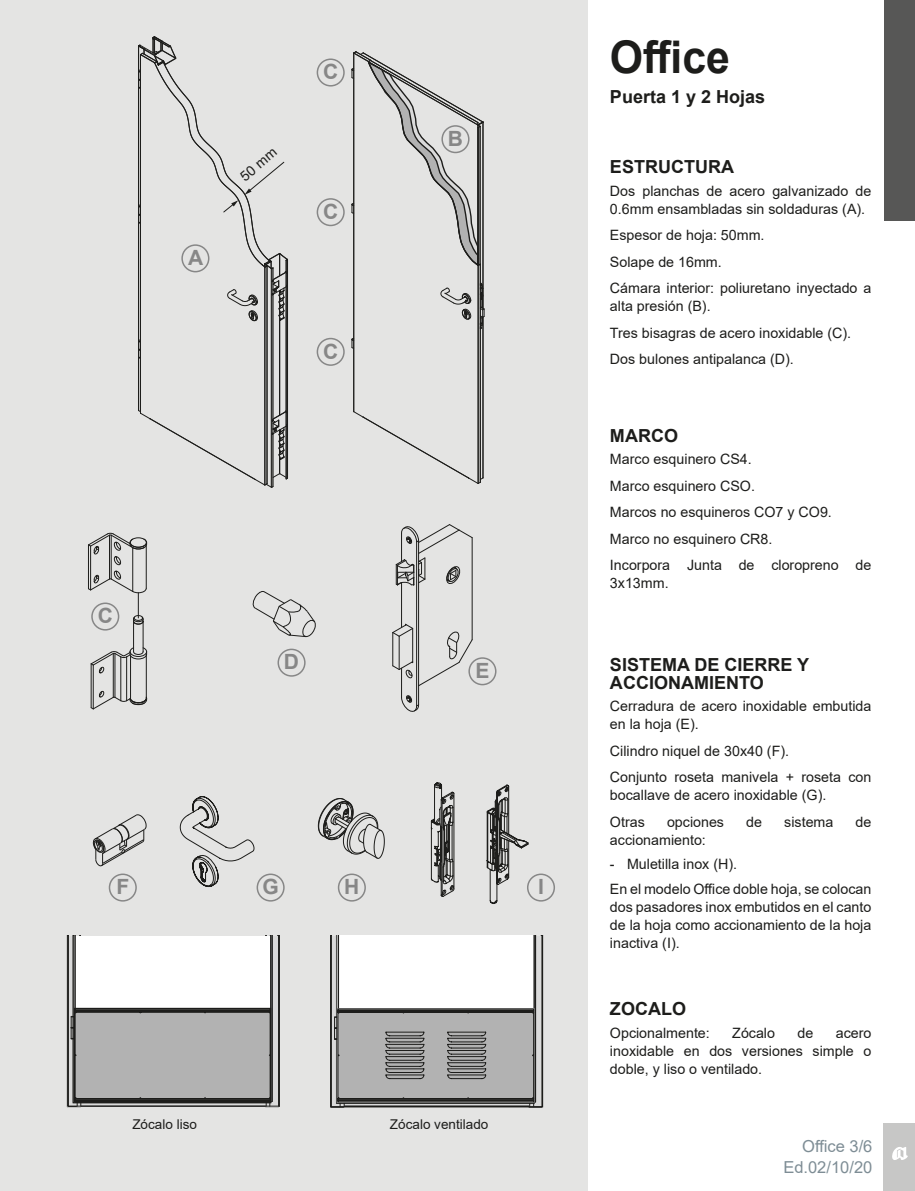
<style>
.page{position:relative;width:915px;height:1191px;background:#fff}
.page>*{position:absolute;margin:0;border:0;box-sizing:border-box;transform-origin:0 0}
.t1{font:700 45px "Arial";color:#1d1d1b;scale:.95 1}
.t2{font:700 21px "Arial";color:#878787}
.t3{font:700 18px/18px "Arial";color:#1d1d1b}
.t4{font:16.5px/21px "Arial";color:#7e8d95;text-align:right}
.t5{font:14.25px/26.5px "Arial";color:#1d1d1b}
.t6{font:13.8px "Arial";color:#1d1d1b}
.t7{font:13.5px "Arial";color:#1d1d1b}
</style>
<div class="page">
<div style="left:0;top:0;width:587px;height:1191px;background:#e4e4e3"></div>
<hr style="left:138px;top:46px;width:1px;height:364px;background:#1d1d1b">
<hr style="left:272px;top:294px;width:1px;height:126px;background:#1d1d1b">
<hr style="left:271px;top:269px;width:1px;height:218px;background:#1d1d1b">
<hr style="left:285px;top:260px;width:1px;height:219px;background:#1d1d1b">
<hr style="left:286px;top:260px;width:1px;height:219px;background:#1d1d1b">
<hr style="left:279px;top:317px;width:1px;height:98px;background:#1d1d1b">
<hr style="left:287px;top:259px;width:1px;height:219px;background:#1d1d1b">
<hr style="left:264px;top:267px;width:1px;height:218px;background:#1d1d1b">
<hr style="left:266px;top:266px;width:1px;height:218px;background:#1d1d1b">
<hr style="left:140px;top:55px;width:1px;height:358px;background:#1d1d1b">
<svg style="left:138px;top:409px;width:150px;height:79px"></svg>
<svg style="left:139px;top:339px;width:1px;height:20px"></svg>
<hr style="left:482px;top:317px;width:1px;height:161px;background:#1d1d1b">
<hr style="left:482px;top:122px;width:1px;height:186px;background:#1d1d1b">
<hr style="left:477px;top:265px;width:1px;height:218px;background:#1d1d1b">
<hr style="left:480px;top:264px;width:1px;height:218px;background:#1d1d1b">
<hr style="left:353px;top:53px;width:1px;height:358px;background:#1d1d1b">
<svg style="left:353px;top:411px;width:131px;height:73px"></svg>
<svg style="left:351px;top:338px;width:3px;height:11px"></svg>
<svg style="left:351px;top:51px;width:132px;height:217px"></svg>
<svg style="left:440px;top:287px;width:31px;height:33px"></svg>
<svg style="left:479px;top:282px;width:6px;height:48px"></svg>
<svg style="left:138px;top:36px;width:150px;height:286px"></svg>
<div style="left:316px;top:58px;width:28px;height:29px;border:2px solid #878787;border-radius:50%"></div>
<div style="left:316px;top:338px;width:28px;height:28px;border:2px solid #878787;border-radius:50%"></div>
<div style="left:441px;top:125px;width:28px;height:28px;border:2px solid #878787;border-radius:50%"></div>
<div style="left:181px;top:244px;width:28px;height:28px;border:2px solid #878787;border-radius:50%"></div>
<div style="left:316px;top:198px;width:28px;height:28px;border:2px solid #878787;border-radius:50%"></div>
<div style="left:91px;top:602px;width:28px;height:28px;border:2px solid #878787;border-radius:50%"></div>
<div style="left:277px;top:648px;width:28px;height:28px;border:2px solid #878787;border-radius:50%"></div>
<div style="left:468px;top:657px;width:28px;height:28px;border:2px solid #878787;border-radius:50%"></div>
<div style="left:256px;top:873px;width:28px;height:28px;border:2px solid #878787;border-radius:50%"></div>
<div style="left:109px;top:873px;width:28px;height:28px;border:2px solid #878787;border-radius:50%"></div>
<div style="left:526px;top:873px;width:29px;height:28px;border:2px solid #878787;border-radius:50%"></div>
<div style="left:338px;top:873px;width:28px;height:28px;border:2px solid #878787;border-radius:50%"></div>
<hr style="left:143px;top:621px;width:1px;height:30px;background:#1d1d1b">
<hr style="left:133px;top:621px;width:1px;height:30px;background:#1d1d1b">
<svg style="left:88px;top:533px;width:59px;height:92px"></svg>
<hr style="left:130px;top:656px;width:1px;height:43px;background:#1d1d1b">
<hr style="left:126px;top:657px;width:1px;height:43px;background:#1d1d1b">
<hr style="left:120px;top:657px;width:1px;height:43px;background:#1d1d1b">
<hr style="left:115px;top:653px;width:1px;height:44px;background:#1d1d1b">
<hr style="left:113px;top:653px;width:1px;height:44px;background:#1d1d1b">
<hr style="left:93px;top:665px;width:1px;height:44px;background:#1d1d1b">
<hr style="left:91px;top:664px;width:1px;height:43px;background:#1d1d1b">
<svg style="left:90px;top:647px;width:57px;height:26px"></svg>
<hr style="left:146px;top:655px;width:1px;height:43px;background:#1d1d1b">
<svg style="left:90px;top:690px;width:57px;height:20px"></svg>
<svg style="left:252px;top:591px;width:64px;height:46px"></svg>
<hr style="left:401px;top:582px;width:1px;height:45px;background:#1d1d1b">
<hr style="left:416px;top:542px;width:1px;height:164px;background:#1d1d1b">
<hr style="left:418px;top:541px;width:1px;height:164px;background:#1d1d1b">
<hr style="left:471px;top:537px;width:1px;height:102px;background:#1d1d1b">
<svg style="left:392px;top:623px;width:81px;height:89px"></svg>
<svg style="left:395px;top:524px;width:78px;height:62px"></svg>
<svg style="left:93px;top:814px;width:53px;height:52px"></svg>
<svg style="left:179px;top:796px;width:75px;height:91px"></svg>
<svg style="left:317px;top:798px;width:68px;height:61px"></svg>
<svg style="left:430px;top:782px;width:24px;height:115px"></svg>
<svg style="left:486px;top:784px;width:45px;height:120px"></svg>
<svg style="left:67px;top:936px;width:213px;height:171px;background:#c3c3c3"></svg>
<svg style="left:330px;top:936px;width:213px;height:171px;background:#bfbfbe"></svg>
<div style="left:883px;top:1122px;width:31px;height:69px;background:#c7c7c6"></div>
<svg style="left:892px;top:1147px;width:15px;height:13px"></svg>
<div style="left:884px;top:0;width:30px;height:220px;background:#575756"></div>
<h2 class="t2" style="left:188px;top:243px;width:17px">A</h2>
<p class="t6" style="left:236px;top:171px;width:44px;rotate:-40deg">50 mm</p>
<h2 class="t2" style="left:323px;top:57px;width:17px">C</h2>
<h2 class="t2" style="left:323px;top:197px;width:17px">C</h2>
<h2 class="t2" style="left:323px;top:336px;width:17px">C</h2>
<h2 class="t2" style="left:98px;top:601px;width:17px">C</h2>
<h2 class="t2" style="left:284px;top:647px;width:17px">D</h2>
<h2 class="t2" style="left:447px;top:124px;width:17px">B</h2>
<h2 class="t2" style="left:475px;top:656px;width:16px">E</h2>
<h2 class="t2" style="left:116px;top:872px;width:14px">F</h2>
<h2 class="t2" style="left:262px;top:872px;width:18px">G</h2>
<h2 class="t2" style="left:344px;top:872px;width:17px">H</h2>
<h2 class="t2" style="left:538px;top:872px;width:7px">I</h2>
<p class="t7" style="left:132px;top:1114px;width:66px">Zócalo liso</p>
<p class="t7" style="left:390px;top:1114px;width:100px">Zócalo ventilado</p>
<h1 class="t1" style="left:609px;top:25px;width:128px">Office</h1>
<p class="t3" style="left:609px;top:88px;width:157px">Puerta 1 y 2 Hojas</p>
<p class="t3" style="left:609px;top:158px;width:125px">ESTRUCTURA</p>
<p class="t5" style="left:609px;top:181px;width:263px;line-height:18px">Dos planchas de acero galvanizado de<br>0.6mm ensambladas sin soldaduras (A).</p>
<p class="t5" style="left:609px;top:222px;width:263px">Espesor de hoja: 50mm.<br>Solape de 16mm.<br>Cámara interior: poliuretano inyectado a</p>
<p class="t5" style="left:609px;top:293px;width:243px">alta presión (B).<br>Tres bisagras de acero inoxidable (C).<br>Dos bulones antipalanca (D).</p>
<p class="t3" style="left:609px;top:427px;width:69px">MARCO</p>
<p class="t5" style="left:609px;top:446px;width:263px">Marco esquinero CS4.<br>Marco esquinero CSO.<br>Marcos no esquineros CO7 y CO9.<br>Marco no esquinero CR8.<br>Incorpora Junta de cloropreno de</p>
<p class="t5" style="left:609px;top:570px;width:60px">3x13mm.</p>
<p class="t3" style="left:609px;top:656px;width:201px">SISTEMA DE CIERRE Y<br>ACCIONAMIENTO</p>
<p class="t5" style="left:609px;top:697px;width:263px;line-height:18px">Cerradura de acero inoxidable embutida en la hoja (E).</p>
<p class="t5" style="left:609px;top:737px;width:263px">Cilindro niquel de 30x40 (F).<br>Conjunto roseta manivela + roseta con</p>
<p class="t5" style="left:609px;top:782px;width:218px">bocallave de acero inoxidable (G).<br>Otras</p>
<p class="t5" style="left:666px;top:808px;width:59px">opciones</p>
<p class="t5" style="left:746px;top:808px;width:17px">de</p>
<p class="t5" style="left:784px;top:808px;width:51px">sistema</p>
<p class="t5" style="left:855px;top:808px;width:17px">de</p>
<p class="t5" style="left:609px;top:826px;width:97px">accionamiento:</p>
<p class="t5" style="left:609px;top:852px;width:263px;line-height:24.5px">- Muletilla inox (H).<br>En el modelo Office doble hoja, se colocan</p>
<p class="t5" style="left:609px;top:897px;width:263px;line-height:18px;text-align:justify">dos pasadores inox embutidos en el canto de la hoja como accionamiento de la hoja inactiva (I).</p>
<p class="t3" style="left:609px;top:1000px;width:77px">ZOCALO</p>
<p class="t5" style="left:609px;top:1019px;width:101px">Opcionalmente:</p>
<p class="t5" style="left:732px;top:1019px;width:44px">Zócalo</p>
<p class="t5" style="left:797px;top:1019px;width:17px">de</p>
<p class="t5" style="left:609px;top:1023px;width:263px;line-height:18px;text-align:justify;text-indent:226px">acero inoxidable en dos versiones simple o doble, y liso o ventilado.</p>
<p class="t4" style="left:783px;top:1135px;width:91px">Office 3/6<br>Ed.02/10/20</p>
</div>
